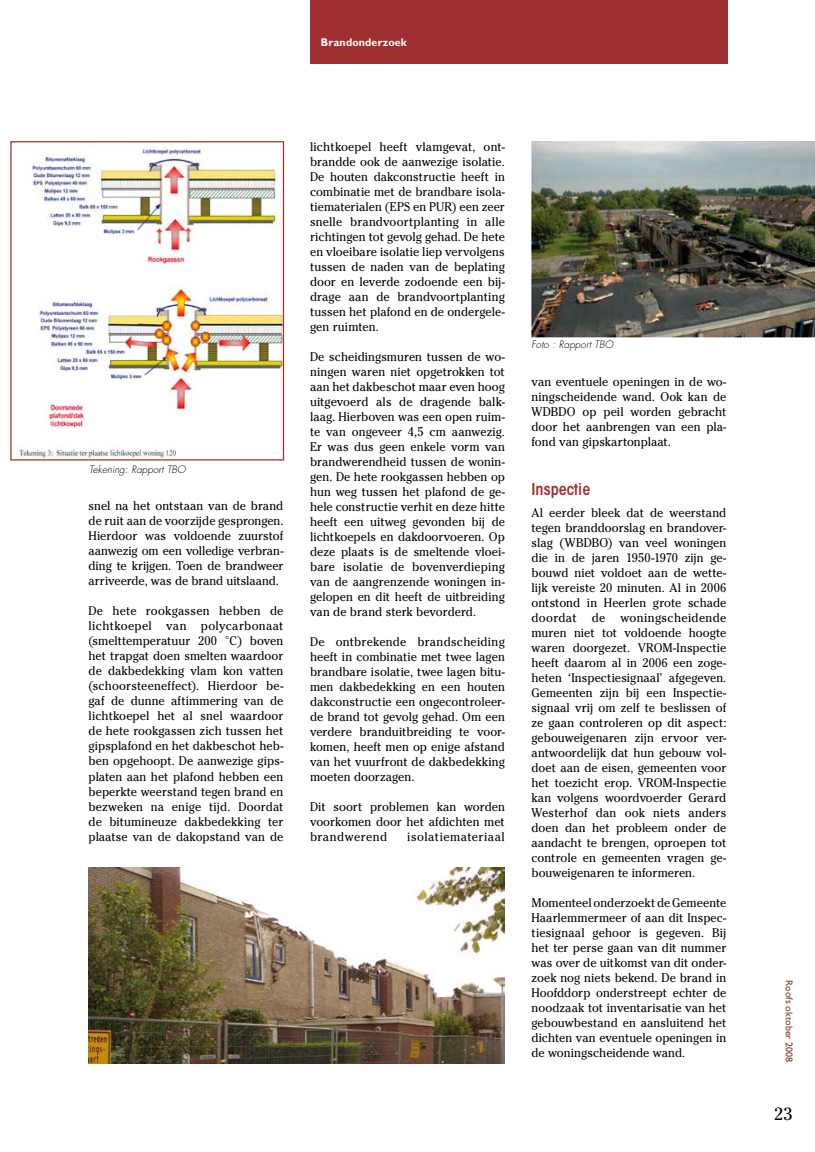
<style>
.page{position:relative;width:815px;height:1152px;background:#fff}
.page>*{position:absolute;margin:0;border:0;box-sizing:border-box;transform-origin:0 0}
.t1{font:17.5px "Cheltenham Std";color:#000}
.t2{font:600 condensed 16.25px "ITC Avant Garde Std";color:#a02f32}
.t3{font:12.5px/15px "Cheltenham Std";color:#000;text-align:justify;scale:.95 1}
.t4{font:12.5px "Cheltenham Std";letter-spacing:.035em;color:#000;scale:.95 1}
.t5{font:700 11.25px "Gill Sans Std";letter-spacing:.015em;color:#fff;scale:.95 1}
.t6{font:italic 300 10px "Futura Std";color:#000}
.t7{font:10px "Gill Sans Std";color:#803a30}
</style>
<div class="page">
<div style="left:310px;top:0;width:417px;height:64px;background:#a02f32"></div>
<img style="left:531px;top:142px;width:284px;height:196px">
<img style="left:89px;top:868px;width:416px;height:195px">
<img style="left:19px;top:147px;width:263px;height:311px">
<div style="left:10px;top:141px;width:274px;height:319px;border:1px solid #a02f32"></div>
<p class="t5" style="left:321px;top:35px;width:92px">Brandonderzoek</p>
<p class="t6" style="left:89px;top:463px;width:98px">Tekening: Rapport TBO</p>
<p class="t3" style="left:89px;top:498px;width:207px">snel na het ontstaan van de brand de ruit aan de voorzijde gesprongen.<br>Hierdoor was voldoende zuurstof aanwezig om een volledige verbran&shy;ding te krijgen. Toen de brandweer arriveerde, was de brand uitslaand.</p>
<p class="t3" style="left:89px;top:603px;width:207px">De hete rookgassen hebben de lichtkoepel van polycarbonaat (smelttemperatuur 200 °C) boven het trapgat doen smelten waardoor de dakbedekking vlam kon vatten (schoorsteeneffect). Hierdoor be&shy;gaf de dunne aftimmering van de lichtkoepel het al snel waardoor de hete rookgassen zich tussen het gipsplafond en het dakbeschot heb&shy;ben opgehoopt. De aanwezige gips&shy;platen aan het plafond hebben een beperkte weerstand tegen brand en bezweken na enige tijd. Doordat de bitumineuze dakbedekking ter plaatse van de dakopstand van de</p>
<p class="t3" style="left:310px;top:139px;width:207px">lichtkoepel heeft vlamgevat, ont&shy;brandde ook de aanwezige isolatie.<br>De houten dakconstructie heeft in combinatie met de brandbare isola&shy;tiematerialen (EPS en PUR) een zeer snelle brandvoortplanting in alle richtingen tot gevolg gehad. De hete en vloeibare isolatie liep vervolgens tussen de naden van de beplating door en leverde zodoende een bij&shy;drage aan de brandvoortplanting tussen het plafond en de ondergele&shy;gen ruimten.</p>
<p class="t3" style="left:310px;top:349px;width:207px">De scheidingsmuren tussen de wo&shy;ningen waren niet opgetrokken tot aan het dakbeschot maar even hoog uitgevoerd als de dragende balk&shy;laag. Hierboven was een open ruim&shy;te van ongeveer 4,5 cm aanwezig.<br>Er was dus geen enkele vorm van brandwerendheid tussen de wonin&shy;gen. De hete rookgassen hebben op hun weg tussen het plafond de ge&shy;hele constructie verhit en deze hitte heeft een uitweg gevonden bij de lichtkoepels en dakdoorvoeren. Op deze plaats is de smeltende vloei&shy;bare isolatie de bovenverdieping van de aangrenzende woningen in&shy;gelopen en dit heeft de uitbreiding van de brand sterk bevorderd.</p>
<p class="t3" style="left:310px;top:634px;width:207px">De ontbrekende brandscheiding heeft in combinatie met twee lagen brandbare isolatie, twee lagen bitu&shy;men dakbedekking en een houten dakconstructie een ongecontroleer&shy;de brand tot gevolg gehad. Om een verdere branduitbreiding te voor&shy;komen, heeft men op enige afstand van het vuurfront de dakbedekking moeten doorzagen.</p>
<p class="t3" style="left:310px;top:799px;width:207px">Dit soort problemen kan worden voorkomen door het afdichten met brandwerend</p>
<p class="t4" style="left:407px;top:829px;width:104px">isolatiemateriaal</p>
<p class="t6" style="left:531px;top:339px;width:83px">Foto : Rapport TBO</p>
<p class="t3" style="left:531px;top:374px;width:207px">van eventuele openingen in de wo&shy;ningscheidende wand. Ook kan de WDBDO op peil worden gebracht door het aanbrengen van een pla&shy;fond van gipskartonplaat.</p>
<h2 class="t2" style="left:531px;top:479px;width:60px">Inspectie</h2>
<p class="t3" style="left:531px;top:505px;width:207px">Al eerder bleek dat de weerstand tegen branddoorslag en brandover&shy;slag (WBDBO) van veel woningen die in de jaren 1950-1970 zijn ge&shy;bouwd niet voldoet aan de wette&shy;lijk vereiste 20 minuten. Al in 2006 ontstond in Heerlen grote schade doordat de woningscheidende muren niet tot voldoende hoogte waren doorgezet. VROM-Inspectie heeft daarom al in 2006 een zoge&shy;heten ‘Inspectiesignaal’ afgegeven.<br>Gemeenten zijn bij een Inspectie&shy;signaal vrij om zelf te beslissen of ze gaan controleren op dit aspect: gebouweigenaren zijn ervoor ver&shy;antwoordelijk dat hun gebouw vol&shy;doet aan de eisen, gemeenten voor het toezicht erop. VROM-Inspectie kan volgens woordvoerder Gerard Westerhof dan ook niets anders doen dan het probleem onder de aandacht te brengen, oproepen tot controle en gemeenten vragen ge&shy;bouweigenaren te informeren.</p>
<p class="t3" style="left:531px;top:895px;width:207px">Momenteel onderzoekt de Gemeente Haarlemmermeer of aan dit Inspec&shy;tiesignaal gehoor is gegeven. Bij het ter perse gaan van dit nummer was over de uitkomst van dit onder&shy;zoek nog niets bekend. De brand in Hoofddorp onderstreept echter de noodzaak tot inventarisatie van het gebouwbestand en aansluitend het dichten van eventuele openingen in de woningscheidende wand.</p>
<p class="t7" style="left:795px;top:980px;width:83px;rotate:90deg">Roofs oktober 2008</p>
<h1 class="t1" style="left:774px;top:1103px;width:20px">23</h1>
</div>
